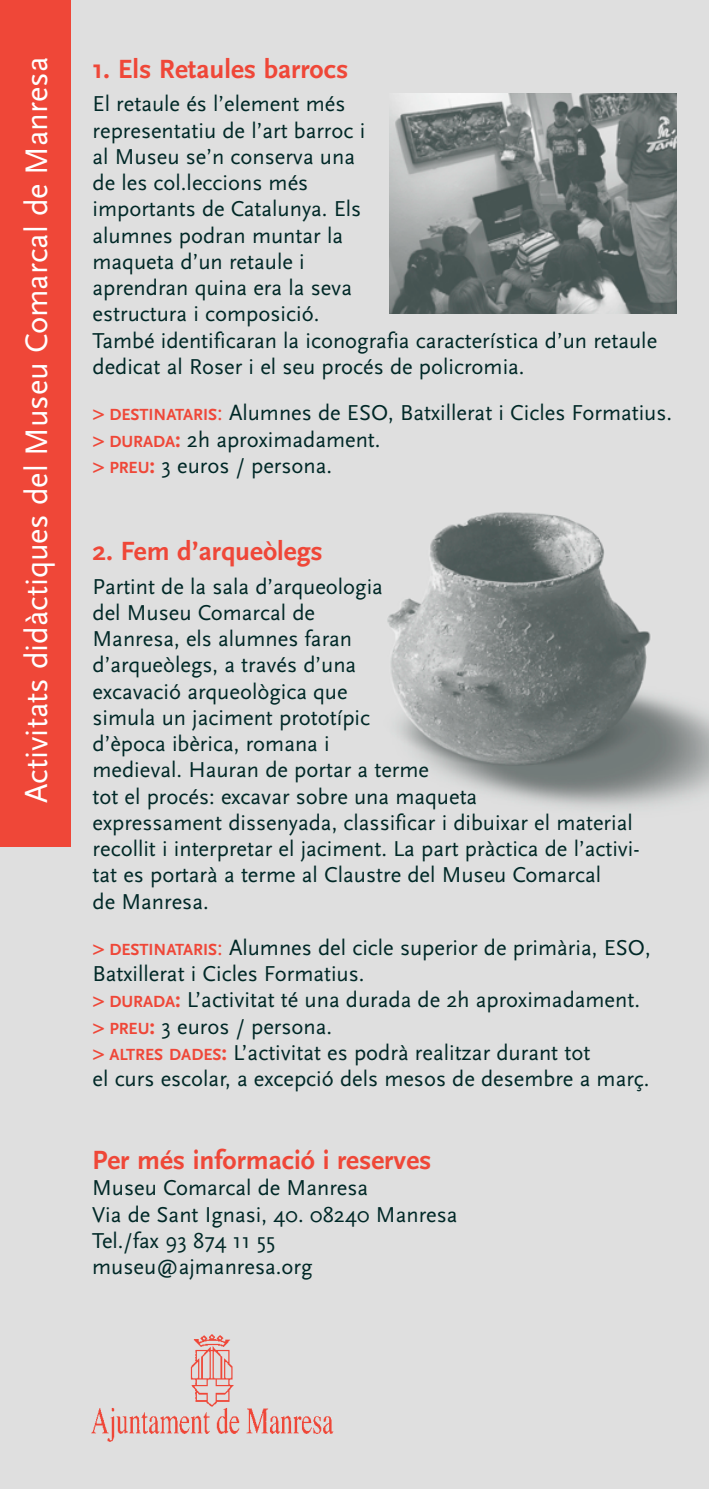
<style>
.page{position:relative;width:709px;height:1489px;background:#fff}
.page>*{position:absolute;margin:0;border:0;box-sizing:border-box;transform-origin:0 0}
.t1{font:32.5px "Scala Sans";color:#fff}
.t2{font:700 27.5px "Scala Sans";color:#ef4738}
.t3{font:22.5px/26.2px "Scala Sans";color:#002827}
.s1{font-weight:700;color:#ef4738}
.s2{font-weight:700;font-size:17px;color:#ef4738}
.s3{color:#ef4738}
</style>
<div class="page">
<div style="left:0;top:0;width:709px;height:1488px;background:#dfdfdf"></div>
<img style="left:366px;top:505px;width:343px;height:331px">
<div style="left:0;top:0;width:71px;height:846px;background:#ef4738"></div>
<img style="left:85px;top:1333px;width:253px;height:109px">
<img style="left:390px;top:93px;width:286px;height:220px">
<h1 class="t1" style="left:23px;top:802px;width:747px;rotate:-90deg">Activitats didàctiques del Museu Comarcal de Manresa</h1>
<p class="t2" style="left:92px;top:58px;width:257px">1. Els Retaules barrocs</p>
<p class="t3" style="left:92px;top:93px;width:566px">El retaule és l’element més<br>representatiu de l’art barroc i<br>al Museu se’n conserva una<br>de les col.leccions més<br>importants de Catalunya. Els<br>alumnes podran muntar la<br>maqueta d’un retaule i<br>aprendran quina era la seva<br>estructura i composició.<br>També identificaran la iconografia característica d’un retaule dedicat al Roser i el seu procés de policromia.</p>
<p class="t3" style="left:92px;top:402px;width:581px"><span class="s1">&gt;</span> <span class="s2">DESTINATARIS</span><span class="s3">:</span> Alumnes de ESO, Batxillerat i Cicles Formatius. <span class="s1">&gt;</span> <span class="s2">DURADA</span><span class="s1">:</span> 2h aproximadament.<br><span class="s1">&gt;</span> <span class="s2">PREU</span><span class="s1">:</span> 3 euros / persona.</p>
<p class="t2" style="left:92px;top:540px;width:232px">2. Fem d’arqueòlegs</p>
<p class="t3" style="left:92px;top:575px;width:548px">Partint de la sala d’arqueologia<br>del Museu Comarcal de<br>Manresa, els alumnes faran<br>d’arqueòlegs, a través d’una<br>excavació arqueològica que<br>simula un jaciment prototípic<br>d’època ibèrica, romana i<br>medieval. Hauran de portar a terme<br>tot el procés: excavar sobre una maqueta<br>expressament dissenyada, classificar i dibuixar el material recollit i interpretar el jaciment. La part pràctica de l’activi&shy;tat es portarà a terme al Claustre del Museu Comarcal<br>de Manresa.</p>
<p class="t3" style="left:92px;top:936px;width:559px"><span class="s1">&gt;</span> <span class="s2">DESTINATARIS</span><span class="s3">:</span> Alumnes del cicle superior de primària, ESO, Batxillerat i Cicles Formatius.<br><span class="s1">&gt;</span> <span class="s2">DURADA</span><span class="s1">:</span> L’activitat té una durada de 2h aproximadament. <span class="s1">&gt;</span> <span class="s2">PREU</span><span class="s1">:</span> 3 euros / persona.<br><span class="s1">&gt;</span> <span class="s2">ALTRES DADES</span><span class="s1">:</span> L’activitat es podrà realitzar durant tot<br>el curs escolar, a excepció dels mesos de desembre a març.</p>
<p class="t2" style="left:92px;top:1148px;width:341px">Per més informació i reserves</p>
<p class="t3" style="left:92px;top:1176px;width:367px">Museu Comarcal de Manresa<br>Via de Sant Ignasi, 40. 08240 Manresa<br>Tel./fax 93 874 11 55 museu@ajmanresa.org</p>
</div>
